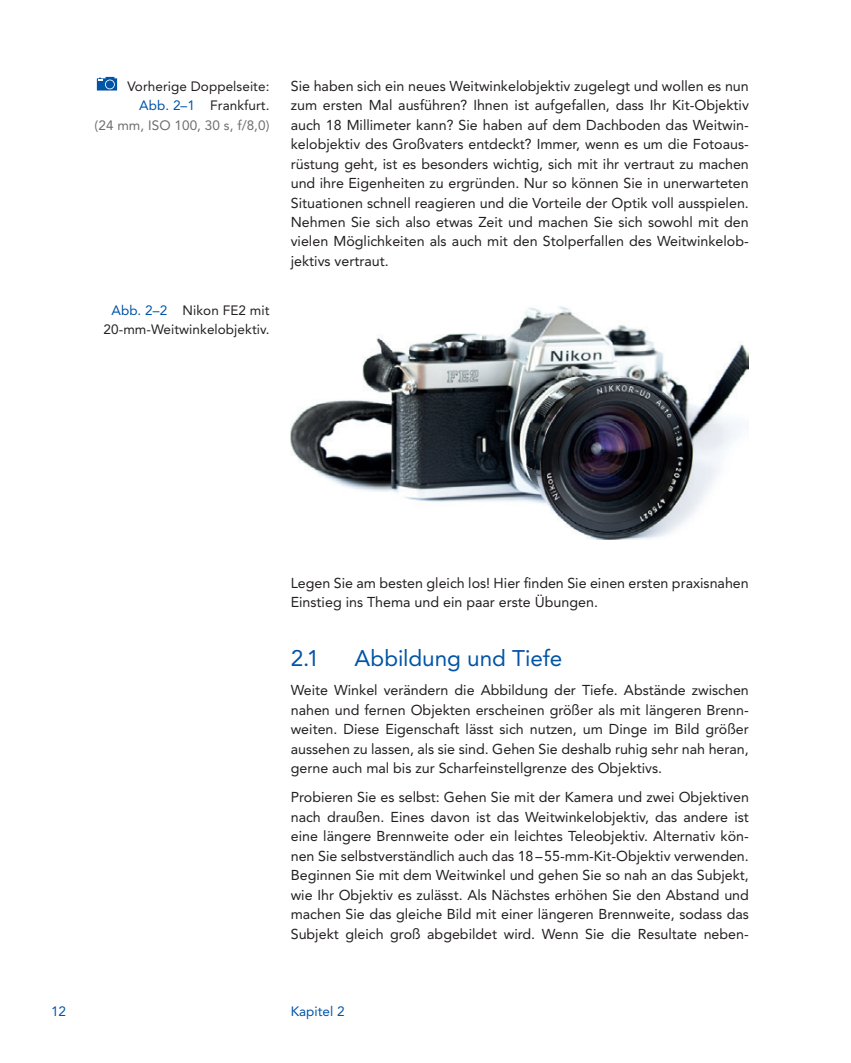
<style>
.page{position:relative;width:851px;height:1063px;background:#fff}
.page>*{position:absolute;margin:0;border:0;box-sizing:border-box;transform-origin:0 0}
.t1{font:22.5px "Avenir LT Pro";letter-spacing:-.005em;color:#0154a6}
.t2{font:14.25px/19.5px "Avenir LT Pro";color:#231f20;text-align:justify}
.t3{font:13.5px/19.5px "Avenir LT Pro";letter-spacing:.005em;color:#231f20;text-align:right}
.t4{font:13.5px "Avenir LT Pro";color:#0154a6}
.s1{color:#0154a6}
.s2{color:#6c6d70}
</style>
<div class="page">
<img style="left:291px;top:306px;width:457px;height:233px">
<svg style="left:97px;top:77px;width:20px;height:14px"></svg>
<div style="left:106px;top:80px;width:8px;height:9px;background:#0154a6;border-radius:50%"></div>
<p class="t3" style="left:95px;top:76px;width:176px">Vorherige Doppelseite:<br><span class="s1">Abb. 2–1</span> Frankfurt.<br><span class="s2">(24 mm, ISO 100, 30 s, f/8,0)</span></p>
<p class="t3" style="left:104px;top:300px;width:167px;text-align:center"><span class="s1">Abb. 2–2</span> Nikon FE2 mit<br>20-mm-Weitwinkelobjektiv.</p>
<p class="t2" style="left:291px;top:76px;width:459px">Sie haben sich ein neues Weitwinkelobjektiv zugelegt und wollen es nun zum ersten Mal ausführen? Ihnen ist aufgefallen, dass Ihr Kit-Objektiv auch 18 Millimeter kann? Sie haben auf dem Dachboden das Weitwin&shy;kelobjektiv des Großvaters entdeckt? Immer, wenn es um die Fotoaus&shy;rüstung geht, ist es besonders wichtig, sich mit ihr vertraut zu machen und ihre Eigenheiten zu ergründen. Nur so können Sie in unerwarteten Situationen schnell reagieren und die Vorteile der Optik voll ausspielen.<br>Nehmen Sie sich also etwas Zeit und machen Sie sich sowohl mit den vielen Möglichkeiten als auch mit den Stolperfallen des Weitwinkelob&shy;jektivs vertraut.</p>
<p class="t2" style="left:291px;top:573px;width:459px">Legen Sie am besten gleich los! Hier finden Sie einen ersten praxisnahen<br>Einstieg ins Thema und ein paar erste Übungen.</p>
<h1 class="t1" style="left:291px;top:644px;width:30px">2.1</h1>
<h1 class="t1" style="left:354px;top:644px;width:209px">Abbildung und Tiefe</h1>
<p class="t2" style="left:291px;top:680px;width:459px">Weite Winkel verändern die Abbildung der Tiefe. Abstände zwischen nahen und fernen Objekten erscheinen größer als mit längeren Brenn&shy;weiten. Diese Eigenschaft lässt sich nutzen, um Dinge im Bild größer aussehen zu lassen, als sie sind. Gehen Sie deshalb ruhig sehr nah heran, gerne auch mal bis zur Scharfeinstellgrenze des Objektivs.</p>
<p class="t2" style="left:291px;top:787px;width:459px">Probieren Sie es selbst: Gehen Sie mit der Kamera und zwei Objektiven nach draußen. Eines davon ist das Weitwinkelobjektiv, das andere ist eine längere Brennweite oder ein leichtes Teleobjektiv. Alternativ kön&shy;nen Sie selbstverständlich auch das 18 – 55-mm-Kit-Objektiv verwenden.<br>Beginnen Sie mit dem Weitwinkel und gehen Sie so nah an das Subjekt, wie Ihr Objektiv es zulässt. Als Nächstes erhöhen Sie den Abstand und machen Sie das gleiche Bild mit einer längeren Brennweite, sodass das Subjekt gleich groß abgebildet wird. Wenn Sie die Resultate neben-</p>
<p class="t4" style="left:51px;top:1003px;width:17px">12</p>
<p class="t4" style="left:291px;top:1003px;width:55px">Kapitel 2</p>
</div>
